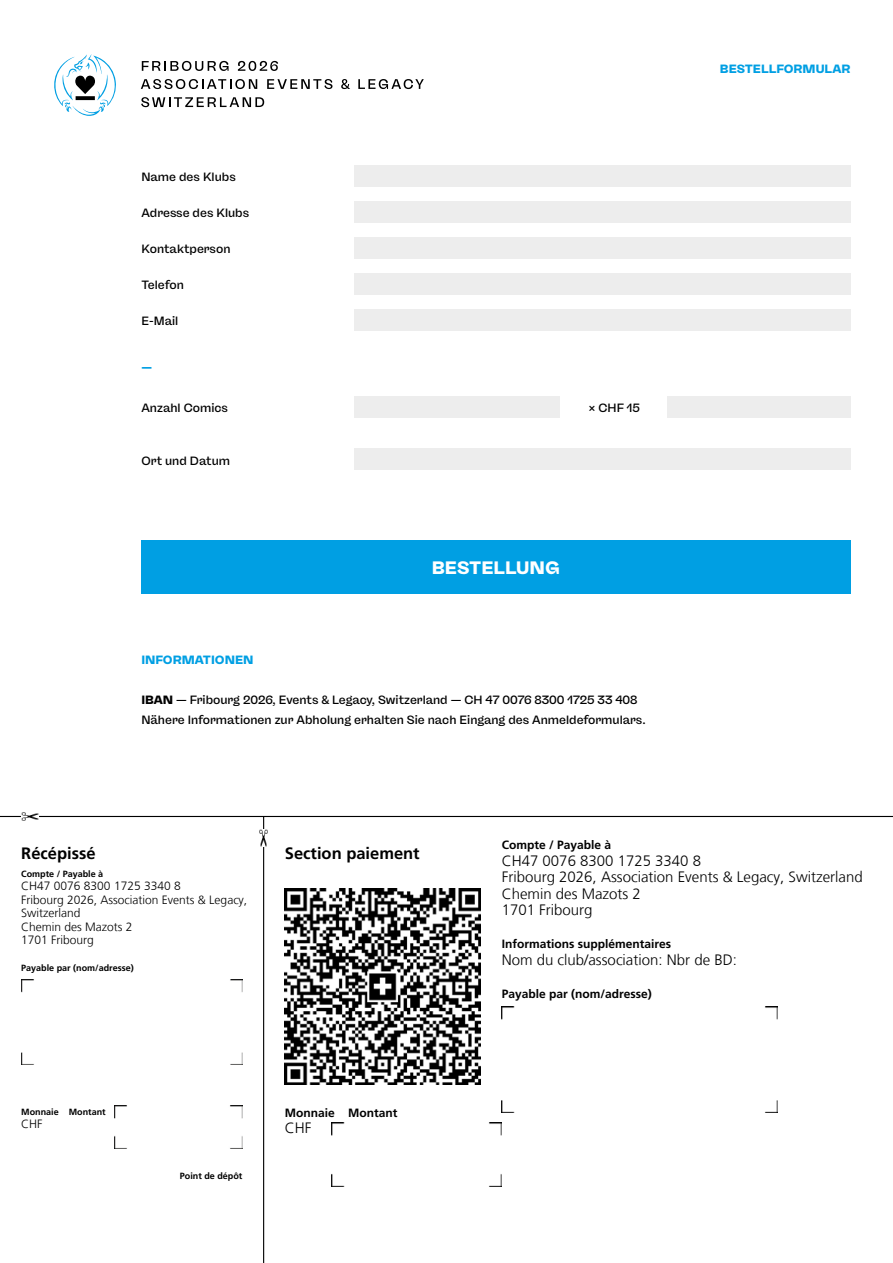
<style>
.page{position:relative;width:893px;height:1263px;background:#fff}
.page>*{position:absolute;margin:0;border:0;box-sizing:border-box;transform-origin:0 0}
.SOUS-TITRES{font:900 18px "Freigeist";color:#fff}
.t1{font:700 16.5px "Frutiger";color:#000}
.t2{font:300 15px/16.5px "Frutiger";color:#000}
.bulletin{font:500 12px "Freigeist";color:#000}
.t3{font:300 12px/13.5px "Frutiger";color:#000}
.t4{font:700 12px "Frutiger";color:#000}
.SOUS-TITRES-2{font:900 12px "Freigeist";color:#009fe3}
.Style_de_paragraphe_1{font:500 12px "Freigeist";color:#000}
.t5{font:700 9px "Frutiger";color:#000}
.s1{font-weight:900}
</style>
<div class="page">
<img style="left:21px;top:979px;width:222px;height:85px">
<img style="left:115px;top:1106px;width:128px;height:42px">
<img style="left:285px;top:889px;width:195px;height:195px">
<img style="left:332px;top:1123px;width:170px;height:63px">
<img style="left:502px;top:1006px;width:276px;height:106px">
<hr style="left:263px;top:816px;width:1px;height:447px;background:#000">
<hr style="left:0;top:816px;width:893px;height:1px;background:#000">
<img style="left:21px;top:812px;width:17px;height:9px">
<img style="left:259px;top:829px;width:9px;height:17px">
<svg style="left:54px;top:54px;width:62px;height:62px"></svg>
<svg style="left:142px;top:61px;width:87px;height:10px"></svg>
<svg style="left:238px;top:61px;width:40px;height:10px"></svg>
<svg style="left:141px;top:79px;width:116px;height:10px"></svg>
<svg style="left:267px;top:79px;width:65px;height:10px"></svg>
<svg style="left:341px;top:79px;width:9px;height:10px"></svg>
<svg style="left:358px;top:79px;width:66px;height:10px"></svg>
<svg style="left:141px;top:97px;width:123px;height:10px"></svg>
<div style="left:354px;top:165px;width:496px;height:21px;background:#ededed"></div>
<div style="left:354px;top:201px;width:496px;height:21px;background:#ededed"></div>
<div style="left:354px;top:237px;width:496px;height:21px;background:#ededed"></div>
<div style="left:354px;top:273px;width:496px;height:21px;background:#ededed"></div>
<div style="left:354px;top:309px;width:496px;height:21px;background:#ededed"></div>
<div style="left:354px;top:396px;width:205px;height:21px;background:#ededed"></div>
<div style="left:667px;top:396px;width:183px;height:21px;background:#ededed"></div>
<div style="left:354px;top:449px;width:496px;height:21px;background:#ededed"></div>
<div style="left:141px;top:540px;width:709px;height:54px;background:#009fe3"></div>
<p class="bulletin" style="left:141px;top:169px;width:96px">Name des Klubs</p>
<p class="bulletin" style="left:141px;top:205px;width:109px">Adresse des Klubs</p>
<p class="bulletin" style="left:141px;top:241px;width:91px">Kontaktperson</p>
<p class="bulletin" style="left:141px;top:277px;width:44px">Telefon</p>
<p class="bulletin" style="left:141px;top:313px;width:38px">E-Mail</p>
<p class="SOUS-TITRES-2" style="left:141px;top:360px;width:12px">—</p>
<p class="Style_de_paragraphe_1" style="left:141px;top:401px;width:88px">Anzahl Comics</p>
<p class="Style_de_paragraphe_1" style="left:588px;top:401px;width:53px">× CHF 15</p>
<p class="bulletin" style="left:141px;top:453px;width:90px">Ort und Datum</p>
<p class="SOUS-TITRES" style="left:432px;top:556px;width:130px">BESTELLUNG</p>
<p class="SOUS-TITRES-2" style="left:141px;top:652px;width:114px">INFORMATIONEN</p>
<p class="bulletin" style="left:141px;top:693px;width:498px"><span class="s1">IBAN</span> — Fribourg 2026, Events &amp; Legacy, Switzerland — CH 47 0076 8300 1725 33 408</p>
<p class="bulletin" style="left:141px;top:712px;width:506px">Nähere Informationen zur Abholung erhalten Sie nach Eingang des Anmeldeformulars.</p>
<p class="SOUS-TITRES-2" style="left:720px;top:61px;width:132px">BESTELLFORMULAR</p>
<p class="t1" style="left:21px;top:843px;width:76px">Récépissé</p>
<p class="t5" style="left:21px;top:868px;width:84px">Compte / Payable à</p>
<p class="t3" style="left:21px;top:879px;width:228px">CH47 0076 8300 1725 3340 8<br>Fribourg 2026, Association Events &amp; Legacy,<br>Switzerland<br>Chemin des Mazots 2<br>1701 Fribourg</p>
<p class="t5" style="left:21px;top:962px;width:114px">Payable par (nom/adresse)</p>
<p class="t1" style="left:285px;top:843px;width:136px">Section paiement</p>
<p class="t5" style="left:21px;top:1106px;width:86px">Monnaie Montant</p>
<p class="t3" style="left:21px;top:1117px;width:23px">CHF</p>
<p class="t5" style="left:180px;top:1170px;width:64px">Point de dépôt</p>
<p class="t4" style="left:285px;top:1106px;width:114px">Monnaie Montant</p>
<p class="t2" style="left:285px;top:1120px;width:28px">CHF</p>
<p class="t4" style="left:502px;top:838px;width:111px">Compte / Payable à</p>
<p class="t2" style="left:502px;top:852px;width:362px">CH47 0076 8300 1725 3340 8<br>Fribourg 2026, Association Events &amp; Legacy, Switzerland<br>Chemin des Mazots 2<br>1701 Fribourg</p>
<p class="t4" style="left:502px;top:937px;width:171px">Informations supplémentaires</p>
<p class="t2" style="left:502px;top:951px;width:237px">Nom du club/association: Nbr de BD:</p>
<p class="t4" style="left:502px;top:986px;width:152px">Payable par (nom/adresse)</p>
</div>
